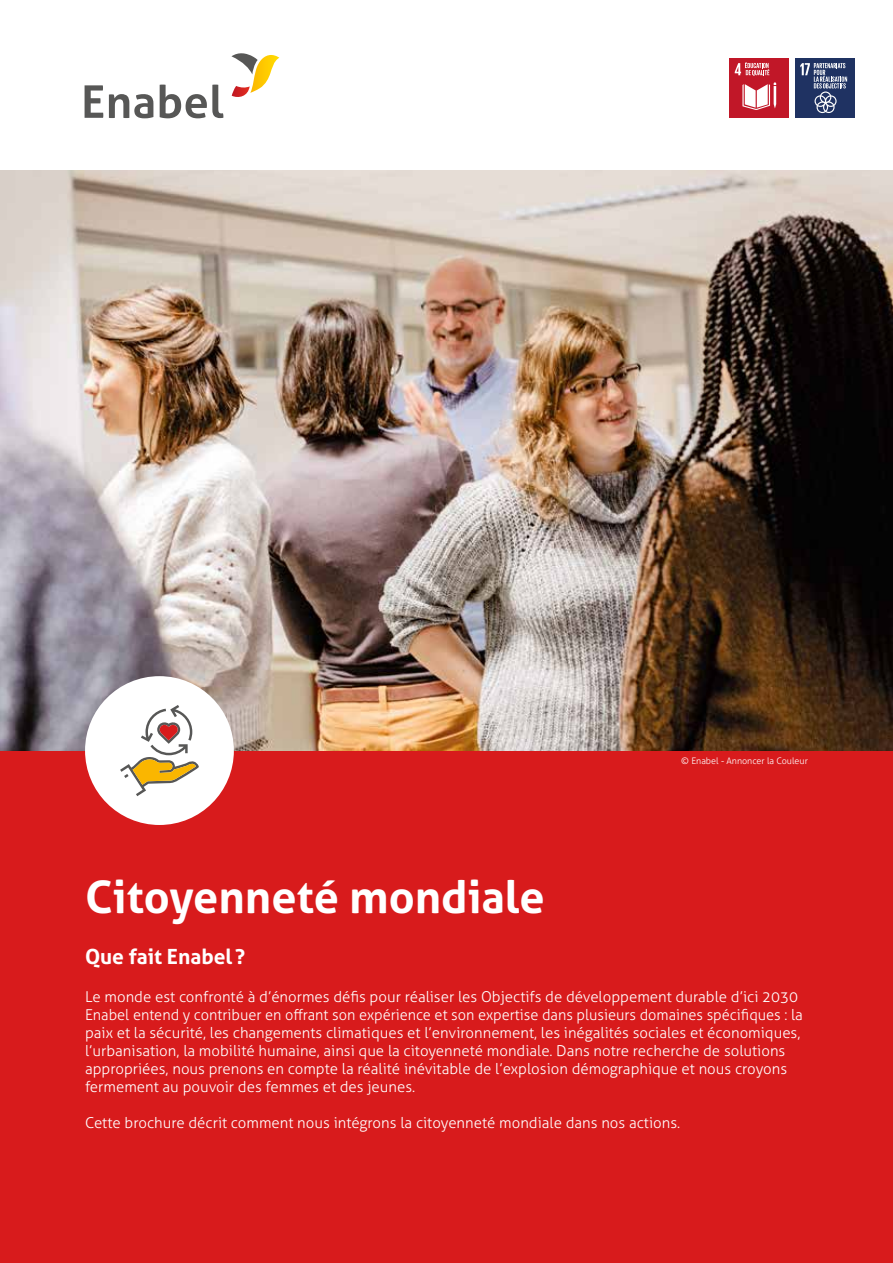
<style>
.page{position:relative;width:893px;height:1263px;background:#fff}
.page>*{position:absolute;margin:0;border:0;box-sizing:border-box;transform-origin:0 0}
.t1{font:700 45px "Aller";color:#fff}
.t2{font:700 21px "Aller";color:#fff}
.t3{font:300 15px/18px "Aller";color:#fff}
.t4{font:300 9px "Aller";color:#fff}
</style>
<div class="page">
<div style="left:0;top:170px;width:893px;height:1093px;background:#d81b1c"></div>
<svg style="left:85px;top:85px;width:18px;height:33px"></svg>
<svg style="left:109px;top:94px;width:44px;height:24px"></svg>
<svg style="left:160px;top:84px;width:63px;height:34px"></svg>
<svg style="left:231px;top:53px;width:48px;height:44px"></svg>
<img style="left:0;top:170px;width:893px;height:580px">
<div style="left:795px;top:58px;width:60px;height:60px;background:#1f3262"></div>
<svg style="left:800px;top:63px;width:47px;height:50px"></svg>
<div style="left:729px;top:58px;width:60px;height:60px;background:#c11728"></div>
<svg style="left:742px;top:82px;width:34px;height:28px"></svg>
<svg style="left:735px;top:62px;width:34px;height:14px"></svg>
<div style="left:85px;top:676px;width:149px;height:149px;background:#fff;border-radius:50%"></div>
<svg style="left:120px;top:705px;width:79px;height:91px"></svg>
<p class="t4" style="left:681px;top:755px;width:128px">© Enabel - Annoncer la Couleur</p>
<h1 class="t1" style="left:85px;top:870px;width:461px">Citoyenneté mondiale</h1>
<h2 class="t2" style="left:85px;top:944px;width:162px">Que fait Enabel ?</h2>
<p class="t3" style="left:85px;top:988px;width:719px">Le monde est confronté à d’énormes défis pour réaliser les Objectifs de développement durable d’ici 2030<br>Enabel entend y contribuer en offrant son expérience et son expertise dans plusieurs domaines spécifiques : la paix et la sécurité, les changements climatiques et l’environnement, les inégalités sociales et économiques, l’urbanisation, la mobilité humaine, ainsi que la citoyenneté mondiale. Dans notre recherche de solutions appropriées, nous prenons en compte la réalité inévitable de l’explosion démographique et nous croyons fermement au pouvoir des femmes et des jeunes.</p>
<p class="t3" style="left:85px;top:1114px;width:597px">Cette brochure décrit comment nous intégrons la citoyenneté mondiale dans nos actions.</p>
</div>
